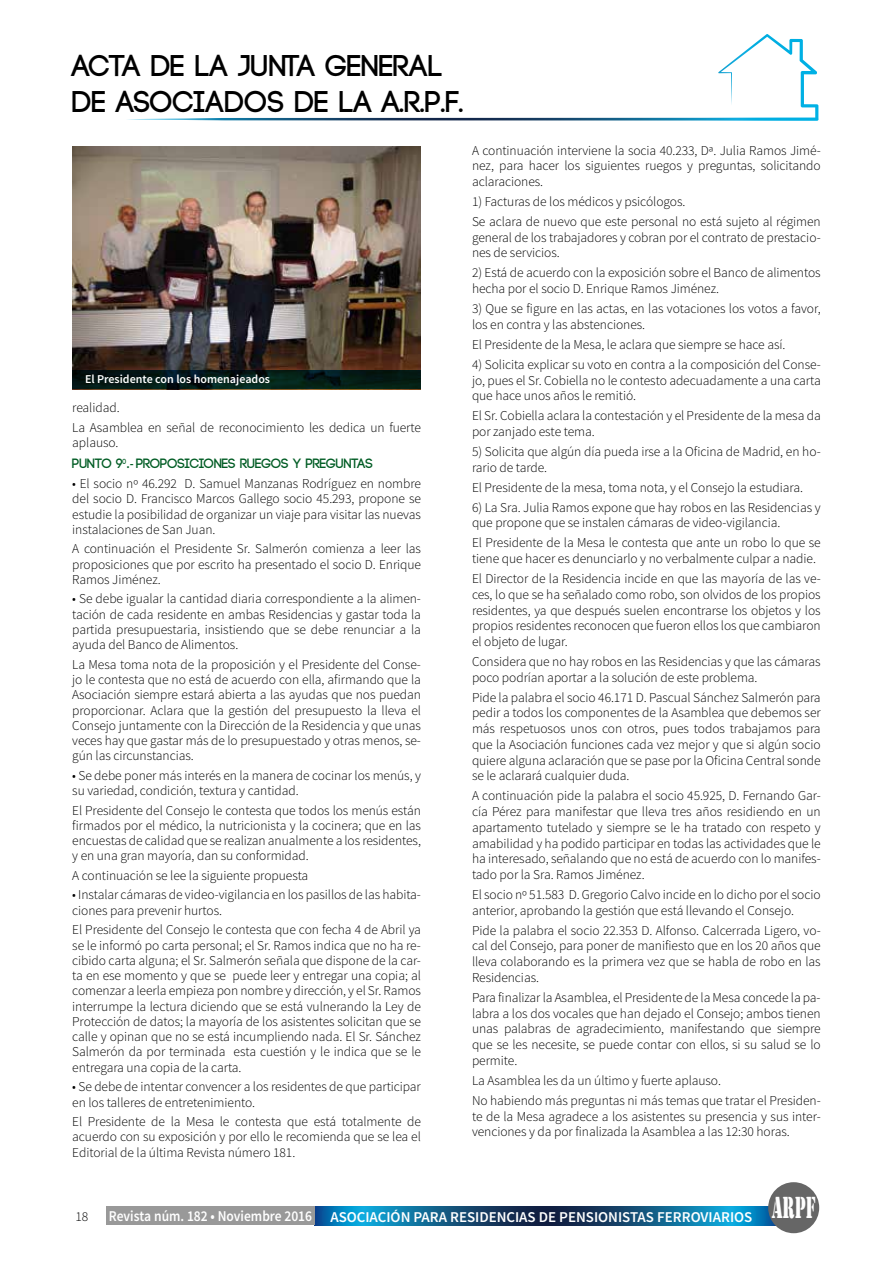
<style>
.page{position:relative;width:893px;height:1263px;background:#fff}
.page>*{position:absolute;margin:0;border:0;box-sizing:border-box;transform-origin:0 0}
.t1{font:700 30px/36px "Code";color:#000}
.t2{font:600 15px "Source Sans Pro";color:#fff;scale:.9 1}
.t3{font:300 13.5px/15.8px "Source Sans Pro";letter-spacing:-.005em;color:#000}
.t4{font:700 13.5px "Code";letter-spacing:-.005em;color:#005c24}
.t5{font:600 12px "Source Sans Pro";color:#fff}
.s1{font-family:"Source Sans Pro";font-weight:600}
</style>
<div class="page">
<svg style="left:315px;top:1206px;width:459px;height:19px;background:#0f608c"></svg>
<div style="left:106px;top:1206px;width:209px;height:19px;background:#999"></div>
<div style="left:768px;top:1182px;width:51px;height:51px;background:#666;border-radius:50%"></div>
<svg style="left:127px;top:34px;width:692px;height:87px"></svg>
<img style="left:72px;top:147px;width:349px;height:223px">
<svg style="left:72px;top:370px;width:349px;height:19px;background:#031b17"></svg>
<h1 class="t1" style="left:72px;top:49px;width:393px">ACTA DE LA JUNTA GENERAL<br>DE ASOCIADOS DE LA A.R.P.F.</h1>
<p class="t5" style="left:85px;top:372px;width:187px">El Presidente con los homenajeados</p>
<p class="t3" style="left:72px;top:398px;width:350px;line-height:19.5px">realidad.<br>La Asamblea en señal de reconocimiento les dedica un fuerte</p>
<p class="t3" style="left:72px;top:434px;width:48px">aplauso.</p>
<p class="t4" style="left:72px;top:457px;width:302px">PUNTO 9<sup>0</sup><span class="s1">.-</span> PROPOSICIONES RUEGOS Y PREGUNTAS</p>
<p class="t3" style="left:72px;top:476px;width:350px;line-height:15.3px;text-align:justify">• El socio nº 46.292 D. Samuel Manzanas Rodríguez en nombre del socio D. Francisco Marcos Gallego socio 45.293, propone se estudie la posibilidad de organizar un viaje para visitar las nuevas instalaciones de San Juan.</p>
<p class="t3" style="left:72px;top:541px;width:350px;line-height:15.3px;text-align:justify">A continuación el Presidente Sr. Salmerón comienza a leer las proposiciones que por escrito ha presentado el socio D. Enrique Ramos Jiménez.</p>
<p class="t3" style="left:72px;top:591px;width:350px;line-height:15.3px;text-align:justify">• Se debe igualar la cantidad diaria correspondiente a la alimen&shy;tación de cada residente en ambas Residencias y gastar toda la partida presupuestaria, insistiendo que se debe renunciar a la ayuda del Banco de Alimentos.</p>
<p class="t3" style="left:72px;top:657px;width:350px;line-height:15.3px;text-align:justify">La Mesa toma nota de la proposición y el Presidente del Conse&shy;jo le contesta que no está de acuerdo con ella, afirmando que la Asociación siempre estará abierta a las ayudas que nos puedan proporcionar. Aclara que la gestión del presupuesto la lleva el Consejo juntamente con la Dirección de la Residencia y que unas veces hay que gastar más de lo presupuestado y otras menos, se&shy;gún las circunstancias.</p>
<p class="t3" style="left:72px;top:768px;width:350px;line-height:15.3px">• Se debe poner más interés en la manera de cocinar los menús, y su variedad, condición, textura y cantidad.</p>
<p class="t3" style="left:72px;top:802px;width:350px;line-height:15.3px;text-align:justify">El Presidente del Consejo le contesta que todos los menús están firmados por el médico, la nutricionista y la cocinera; que en las encuestas de calidad que se realizan anualmente a los residentes, y en una gran mayoría, dan su conformidad.</p>
<p class="t3" style="left:72px;top:868px;width:238px">A continuación se lee la siguiente propuesta</p>
<p class="t3" style="left:72px;top:887px;width:350px;line-height:15.3px">• Instalar cámaras de video-vigilancia en los pasillos de las habita&shy;ciones para prevenir hurtos.</p>
<p class="t3" style="left:72px;top:922px;width:350px;line-height:15.3px;text-align:justify">El Presidente del Consejo le contesta que con fecha 4 de Abril ya se le informó po carta personal; el Sr. Ramos indica que no ha re&shy;cibido carta alguna; el Sr. Salmerón señala que dispone de la car&shy;ta en ese momento y que se puede leer y entregar una copia; al comenzar a leerla empieza pon nombre y dirección, y el Sr. Ramos interrumpe la lectura diciendo que se está vulnerando la Ley de Protección de datos; la mayoría de los asistentes solicitan que se calle y opinan que no se está incumpliendo nada. El Sr. Sánchez Salmerón da por terminada esta cuestión y le indica que se le entregara una copia de la carta.</p>
<p class="t3" style="left:72px;top:1079px;width:350px;line-height:15.3px">• Se debe de intentar convencer a los residentes de que participar en los talleres de entretenimiento.</p>
<p class="t3" style="left:72px;top:1114px;width:350px;line-height:15.3px;text-align:justify">El Presidente de la Mesa le contesta que está totalmente de acuerdo con su exposición y por ello le recomienda que se lea el Editorial de la última Revista número 181.</p>
<p class="t3" style="left:472px;top:142px;width:350px;text-align:justify">A continuación interviene la socia 40.233, Dª. Julia Ramos Jimé&shy;nez, para hacer los siguientes ruegos y preguntas, solicitando aclaraciones.</p>
<p class="t3" style="left:472px;top:192px;width:350px;line-height:20px">1) Facturas de los médicos y psicólogos.<br>Se aclara de nuevo que este personal no está sujeto al régimen</p>
<p class="t3" style="left:472px;top:229px;width:350px">general de los trabajadores y cobran por el contrato de prestacio&shy;nes de servicios.</p>
<p class="t3" style="left:472px;top:265px;width:350px">2) Está de acuerdo con la exposición sobre el Banco de alimentos hecha por el socio D. Enrique Ramos Jiménez.</p>
<p class="t3" style="left:472px;top:301px;width:350px">3) Que se figure en las actas, en las votaciones los votos a favor, los en contra y las abstenciones.</p>
<p class="t3" style="left:472px;top:337px;width:315px">El Presidente de la Mesa, le aclara que siempre se hace así.</p>
<p class="t3" style="left:472px;top:357px;width:350px;text-align:justify">4) Solicita explicar su voto en contra a la composición del Conse&shy;jo, pues el Sr. Cobiella no le contesto adecuadamente a una carta que hace unos años le remitió.</p>
<p class="t3" style="left:472px;top:408px;width:350px">El Sr. Cobiella aclara la contestación y el Presidente de la mesa da por zanjado este tema.</p>
<p class="t3" style="left:472px;top:444px;width:350px">5) Solicita que algún día pueda irse a la Oficina de Madrid, en ho&shy;rario de tarde.</p>
<p class="t3" style="left:472px;top:479px;width:333px">El Presidente de la mesa, toma nota, y el Consejo la estudiara.</p>
<p class="t3" style="left:472px;top:499px;width:350px">6) La Sra. Julia Ramos expone que hay robos en las Residencias y que propone que se instalen cámaras de video-vigilancia.</p>
<p class="t3" style="left:472px;top:535px;width:350px">El Presidente de la Mesa le contesta que ante un robo lo que se tiene que hacer es denunciarlo y no verbalmente culpar a nadie.</p>
<p class="t3" style="left:472px;top:571px;width:350px;text-align:justify">El Director de la Residencia incide en que las mayoría de las ve&shy;ces, lo que se ha señalado como robo, son olvidos de los propios residentes, ya que después suelen encontrarse los objetos y los propios residentes reconocen que fueron ellos los que cambiaron el objeto de lugar.</p>
<p class="t3" style="left:472px;top:654px;width:350px">Considera que no hay robos en las Residencias y que las cámaras poco podrían aportar a la solución de este problema.</p>
<p class="t3" style="left:472px;top:689px;width:350px;text-align:justify">Pide la palabra el socio 46.171 D. Pascual Sánchez Salmerón para pedir a todos los componentes de la Asamblea que debemos ser más respetuosos unos con otros, pues todos trabajamos para que la Asociación funciones cada vez mejor y que si algún socio quiere alguna aclaración que se pase por la Oficina Central sonde se le aclarará cualquier duda.</p>
<p class="t3" style="left:472px;top:788px;width:350px;text-align:justify">A continuación pide la palabra el socio 45.925, D. Fernando Gar&shy;cía Pérez para manifestar que lleva tres años residiendo en un apartamento tutelado y siempre se le ha tratado con respeto y amabilidad y ha podido participar en todas las actividades que le ha interesado, señalando que no está de acuerdo con lo manifes&shy;tado por la Sra. Ramos Jiménez.</p>
<p class="t3" style="left:472px;top:887px;width:350px">El socio nº 51.583 D. Gregorio Calvo incide en lo dicho por el socio anterior, aprobando la gestión que está llevando el Consejo.</p>
<p class="t3" style="left:472px;top:922px;width:350px;text-align:justify">Pide la palabra el socio 22.353 D. Alfonso. Calcerrada Ligero, vo&shy;cal del Consejo, para poner de manifiesto que en los 20 años que lleva colaborando es la primera vez que se habla de robo en las Residencias.</p>
<p class="t3" style="left:472px;top:990px;width:350px;text-align:justify">Para finalizar la Asamblea, el Presidente de la Mesa concede la pa&shy;labra a los dos vocales que han dejado el Consejo; ambos tienen unas palabras de agradecimiento, manifestando que siempre que se les necesite, se puede contar con ellos, si su salud se lo permite.</p>
<p class="t3" style="left:472px;top:1070px;width:350px;line-height:20px">La Asamblea les da un último y fuerte aplauso.<br>No habiendo más preguntas ni más temas que tratar el Presiden-</p>
<p class="t3" style="left:472px;top:1108px;width:350px">te de la Mesa agradece a los asistentes su presencia y sus inter&shy;venciones y da por finalizada la Asamblea a las 12:30 horas.</p>
<p class="t3" style="left:75px;top:1208px;width:14px">18</p>
<p class="t2" style="left:109px;top:1207px;width:787px">Revista núm. 182 • Noviembre 2016 ASOCIACIÓN PARA RESIDENCIAS DE PENSIONISTAS FERROVIARIOS <sup>ARPF</sup></p>
</div>
